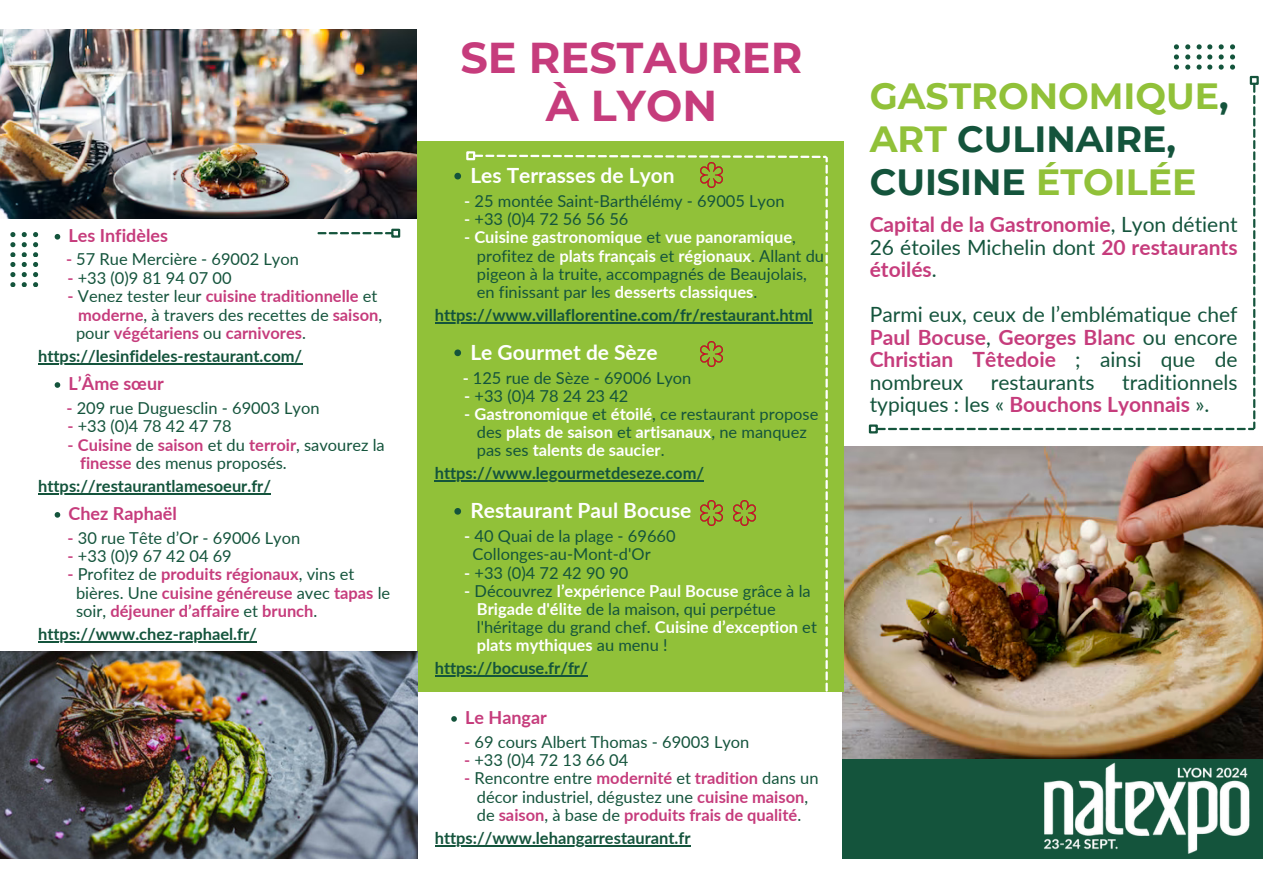
<style>
.page{position:relative;width:1263px;height:894px;background:#fff}
.page>*{position:absolute;margin:0;border:0;box-sizing:border-box;transform-origin:0 0}
.t1{font:700 43.05px/48.3px "Montserrat";color:#c63c7c;text-align:center}
.t2{font:700 36.45px/42.8px "Montserrat";color:#91c139}
.t3{font:21px/22.5px "Lato";color:#14543c;text-align:justify}
.t4{font:700 21px/22.5px "Lato";color:#c63c7c;text-align:justify}
.t5{font:700 21px "Lato";color:#fff}
.t6{font:700 18px "Lato";color:#c63c7c}
.t7{font:16.5px "Lato";color:#14543c}
.t8{font:700 16.5px "Lato";color:#c63c7c}
.t9{font:700 16.5px "Lato";color:#14543c}
.t10{font:700 16.5px "Lato";color:#fff}
.s1{font-weight:700;color:#c63c7c}
.s2{font-weight:400;color:#14543c}
.s3{font-weight:700;color:#fff}
.s4{color:#14543c}
</style>
<div class="page">
<div style="left:842px;top:758px;width:421px;height:100px;background:#14543c"></div>
<img style="left:0;top:29px;width:417px;height:189px">
<img style="left:842px;top:446px;width:421px;height:312px">
<div style="left:417px;top:142px;width:426px;height:549px;background:#91c139"></div>
<svg style="left:10px;top:232px;width:5px;height:54px"></svg>
<svg style="left:22px;top:232px;width:5px;height:54px"></svg>
<svg style="left:33px;top:232px;width:5px;height:54px"></svg>
<svg style="left:317px;top:232px;width:74px;height:2px"></svg>
<div style="left:391px;top:228px;width:9px;height:9px;border:2px solid #14543c"></div>
<div style="left:1250px;top:76px;width:9px;height:9px;border:2px solid #14543c"></div>
<svg style="left:1174px;top:44px;width:5px;height:15px"></svg>
<svg style="left:1185px;top:44px;width:5px;height:15px"></svg>
<svg style="left:1174px;top:65px;width:5px;height:4px"></svg>
<svg style="left:1185px;top:65px;width:5px;height:4px"></svg>
<svg style="left:1197px;top:44px;width:15px;height:15px"></svg>
<svg style="left:1219px;top:44px;width:5px;height:15px"></svg>
<svg style="left:1230px;top:44px;width:5px;height:15px"></svg>
<svg style="left:1197px;top:65px;width:15px;height:4px"></svg>
<svg style="left:1219px;top:65px;width:5px;height:4px"></svg>
<svg style="left:1230px;top:65px;width:5px;height:4px"></svg>
<svg style="left:474px;top:155px;width:354px;height:536px"></svg>
<div style="left:466px;top:151px;width:9px;height:9px;border:2px solid #fff"></div>
<img style="left:1027px;top:748px;width:233px;height:111px">
<svg style="left:878px;top:84px;width:377px;height:346px"></svg>
<div style="left:869px;top:424px;width:9px;height:9px;border:2px solid #14543c"></div>
<img style="left:0;top:651px;width:417px;height:207px">
<svg style="left:454px;top:173px;width:7px;height:6px"></svg>
<hr style="left:435px;top:322px;width:378px;height:1px;background:#14543c">
<svg style="left:454px;top:349px;width:7px;height:7px"></svg>
<hr style="left:435px;top:480px;width:269px;height:2px;background:#14543c">
<svg style="left:454px;top:508px;width:7px;height:6px"></svg>
<hr style="left:435px;top:675px;width:153px;height:1px;background:#14543c">
<img style="left:700px;top:163px;width:23px;height:24px">
<img style="left:700px;top:342px;width:23px;height:24px">
<img style="left:700px;top:500px;width:23px;height:25px">
<img style="left:733px;top:500px;width:22px;height:25px">
<svg style="left:55px;top:234px;width:5px;height:5px"></svg>
<hr style="left:38px;top:363px;width:264px;height:2px;background:#14543c">
<svg style="left:55px;top:382px;width:5px;height:6px"></svg>
<hr style="left:38px;top:493px;width:233px;height:1px;background:#14543c">
<svg style="left:55px;top:512px;width:5px;height:5px"></svg>
<hr style="left:38px;top:641px;width:219px;height:2px;background:#14543c">
<svg style="left:451px;top:716px;width:6px;height:5px"></svg>
<hr style="left:435px;top:845px;width:256px;height:1px;background:#14543c">
<p class="t6" style="left:69px;top:224px;width:101px">Les Infidèles</p>
<p class="t7" style="left:66px;top:249px;width:234px"><span class="s1">-</span> 57 Rue Mercière - 69002 Lyon</p>
<h4 class="t7" style="left:68px;top:267px;width:165px"><span class="s1">-</span> +33 (0)9 81 94 07 00</h4>
<p class="t8" style="left:68px;top:286px;width:311px">- <span class="s2">Venez tester leur</span> cuisine traditionnelle <span class="s2">et</span></p>
<p class="t7" style="left:78px;top:304px;width:305px"><span class="s1">moderne</span>, à travers des recettes de <span class="s1">saison</span>,</p>
<p class="t8" style="left:76px;top:322px;width:231px"><span class="s2">pour</span> végétariens <span class="s2">ou</span> carnivores<span class="s2">.</span></p>
<p class="t9" style="left:38px;top:346px;width:266px">https://lesinfideles-restaurant.com/</p>
<p class="t6" style="left:69px;top:372px;width:97px">L’Âme sœur</p>
<p class="t7" style="left:66px;top:397px;width:255px"><span class="s1">-</span> 209 rue Duguesclin - 69003 Lyon</p>
<p class="t7" style="left:67px;top:415px;width:166px"><span class="s1">-</span> +33 (0)4 78 42 47 78</p>
<p class="t8" style="left:68px;top:434px;width:319px">- Cuisine <span class="s2">de</span> saison <span class="s2">et du</span> terroir<span class="s2">, savourez la</span></p>
<p class="t7" style="left:80px;top:452px;width:208px"><span class="s1">finesse</span> des menus proposés.</p>
<p class="t9" style="left:38px;top:475px;width:234px">https://restaurantlamesoeur.fr/</p>
<p class="t6" style="left:69px;top:502px;width:110px">Chez Raphaël</p>
<p class="t7" style="left:68px;top:527px;width:234px"><span class="s1">-</span> 30 rue Tête d’Or - 69006 Lyon</p>
<p class="t7" style="left:68px;top:545px;width:166px"><span class="s1">-</span> +33 (0)9 67 42 04 69</p>
<p class="t8" style="left:68px;top:564px;width:288px">- <span class="s2">Profitez de</span> produits régionaux<span class="s2">, vins et</span></p>
<h4 class="t8" style="left:76px;top:582px;width:316px"><span class="s2">bières. Une</span> cuisine généreuse <span class="s2">avec</span> tapas <span class="s2">le</span></h4>
<p class="t8" style="left:76px;top:600px;width:243px"><span class="s2">soir,</span> déjeuner d’affaire <span class="s2">et</span> brunch<span class="s2">.</span></p>
<p class="t9" style="left:38px;top:624px;width:220px">https://www.chez-raphael.fr/</p>
<p class="t1" style="left:460px;top:33px;width:343px">SE RESTAURER<br>À LYON</p>
<p class="t5" style="left:470px;top:162px;width:206px">Les Terrasses de Lyon</p>
<p class="t7" style="left:464px;top:190px;width:322px"><span class="s3">-</span> 25 montée Saint-Barthélémy - 69005 Lyon</p>
<p class="t7" style="left:464px;top:209px;width:166px"><span class="s3">-</span> +33 (0)4 72 56 56 56</p>
<p class="t10" style="left:464px;top:227px;width:333px">- Cuisine gastronomique <span class="s2">et</span> vue panoramique<span class="s2">,</span></p>
<h4 class="t10" style="left:477px;top:245px;width:349px"><span class="s2">profitez de</span> plats français <span class="s2">et</span> régionaux<span class="s2">. Allant du</span></h4>
<p class="t7" style="left:477px;top:263px;width:332px">pigeon à la truite, accompagnés de Beaujolais,</p>
<p class="t7" style="left:477px;top:281px;width:282px">en finissant par les <span class="s3">desserts classiques</span>.</p>
<p class="t9" style="left:435px;top:304px;width:379px">https://www.villaflorentine.com/fr/restaurant.html</p>
<p class="t5" style="left:470px;top:338px;width:189px">Le Gourmet de Sèze</p>
<p class="t7" style="left:463px;top:367px;width:230px"><span class="s3">-</span> 125 rue de Sèze - 69006 Lyon</p>
<p class="t7" style="left:464px;top:385px;width:166px"><span class="s3">-</span> +33 (0)4 78 24 23 42</p>
<p class="t7" style="left:464px;top:403px;width:356px"><span class="s3">- Gastronomique</span> et <span class="s3">étoilé</span>, ce restaurant propose</p>
<p class="t10" style="left:477px;top:422px;width:331px"><span class="s2">des</span> plats de saison <span class="s2">et</span> artisanaux<span class="s2">, ne manquez</span></p>
<p class="t10" style="left:477px;top:440px;width:189px"><span class="s2">pas ses</span> talents de saucier<span class="s2">.</span></p>
<p class="t9" style="left:435px;top:463px;width:271px">https://www.legourmetdeseze.com/</p>
<p class="t5" style="left:470px;top:497px;width:223px">Restaurant Paul Bocuse</p>
<h4 class="t7" style="left:464px;top:525px;width:213px"><span class="s3">-</span> 40 Quai de la plage - 69660</h4>
<p class="t7" style="left:473px;top:544px;width:179px">Collonges-au-Mont-d'Or</p>
<h1 class="t7" style="left:464px;top:562px;width:166px"><span class="s3">-</span> +33 (0)4 72 42 90 90</h1>
<p class="t10" style="left:464px;top:580px;width:348px">- <span class="s2">Découvrez</span> l’expérience Paul Bocuse <span class="s2">grâce à la</span></p>
<p class="t7" style="left:477px;top:598px;width:300px"><span class="s3">Brigade d'élite</span> de la maison, qui perpétue</p>
<p class="t7" style="left:477px;top:616px;width:342px">l'héritage du grand chef. <span class="s3">Cuisine d’exception</span> et</p>
<h2 class="t10" style="left:477px;top:634px;width:192px">plats mythiques <span class="s2">au menu !</span></h2>
<p class="t9" style="left:435px;top:657px;width:154px">https://bocuse.fr/fr/</p>
<p class="t6" style="left:465px;top:706px;width:83px">Le Hangar</p>
<p class="t7" style="left:464px;top:731px;width:287px"><span class="s1">-</span> 69 cours Albert Thomas - 69003 Lyon</p>
<p class="t7" style="left:464px;top:749px;width:165px"><span class="s1">-</span> +33 (0)4 72 13 66 04</p>
<p class="t7" style="left:464px;top:767px;width:356px"><span class="s1">-</span> Rencontre entre <span class="s1">modernité</span> et <span class="s1">tradition</span> dans un</p>
<p class="t7" style="left:477px;top:786px;width:333px">décor industriel, dégustez une <span class="s1">cuisine maison</span>,</p>
<p class="t8" style="left:477px;top:804px;width:326px"><span class="s2">de</span> saison<span class="s2">, à base de</span> produits frais de qualité<span class="s2">.</span></p>
<p class="t9" style="left:435px;top:827px;width:257px">https://www.lehangarrestaurant.fr</p>
<p class="t2" style="left:870px;top:75px;width:361px">GASTRONOMIQUE<span class="s4">,<br></span>ART <span class="s4">CULINAIRE,<br>CUISINE</span> ÉTOILÉE</p>
<h3 class="t4" style="left:870px;top:213px;width:369px">Capital de la Gastronomie<span class="s2">, Lyon détient 26 étoiles Michelin dont</span> 20 restaurants étoilés<span class="s2">.</span></h3>
<h3 class="t3" style="left:870px;top:303px;width:369px">Parmi eux, ceux de l’emblématique chef <span class="s1">Paul Bocuse</span>, <span class="s1">Georges Blanc</span> ou encore <span class="s1">Christian Têtedoie</span> ; ainsi que de nombreux</h3>
<h3 class="t3" style="left:870px;top:370px;width:369px;text-indent:252px">traditionnels typiques : les « <span class="s1">Bouchons Lyonnais</span> ».</h3>
<h3 class="t3" style="left:991px;top:370px;width:105px">restaurants</h3>
</div>
